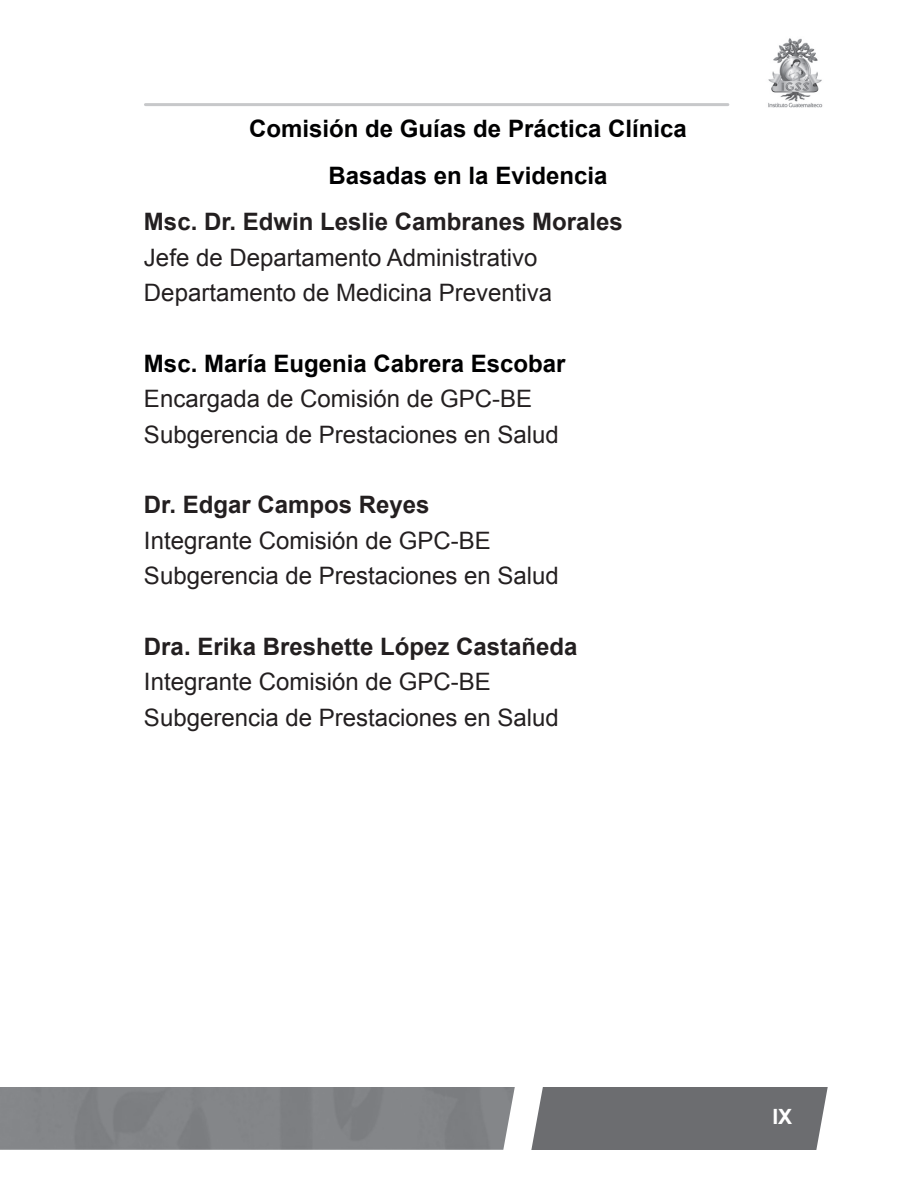
<style>
.page{position:relative;width:900px;height:1188px;background:#fff}
.page>*{position:absolute;margin:0;border:0;box-sizing:border-box;transform-origin:0 0}
.t1{font:24px/35.4px "Arial";color:#231f20}
.t2{font:700 24px "Arial";color:#231f20}
.t3{font:700 24px/46.4px "Arial";color:#000001;text-align:center}
.t4{font:700 21px "Arial";color:#fff}
</style>
<div class="page">
<hr style="left:145px;top:103px;width:583px;height:3px;background:#c7c8ca">
<div style="left:531px;top:1087px;width:297px;height:63px;background:#6c6d70"></div>
<img style="left:768px;top:38px;width:55px;height:70px">
<p class="t3" style="left:249px;top:107px;width:439px">Comisión de Guías de Práctica Clínica<br>Basadas en la Evidencia</p>
<p class="t2" style="left:144px;top:206px;width:480px">Msc. Dr. Edwin Leslie Cambranes Morales</p>
<p class="t1" style="left:144px;top:240px;width:410px">Jefe de Departamento Administrativo<br>Departamento de Medicina Preventiva</p>
<p class="t3" style="left:144px;top:341px;width:423px">Msc. María Eugenia Cabrera Escobar</p>
<p class="t1" style="left:144px;top:381px;width:416px">Encargada de Comisión de GPC-BE<br>Subgerencia de Prestaciones en Salud</p>
<p class="t2" style="left:144px;top:489px;width:287px">Dr. Edgar Campos Reyes</p>
<p class="t1" style="left:144px;top:523px;width:416px">Integrante Comisión de GPC-BE<br>Subgerencia de Prestaciones en Salud</p>
<p class="t2" style="left:144px;top:631px;width:435px">Dra. Erika Breshette López Castañeda</p>
<p class="t1" style="left:144px;top:665px;width:416px">Integrante Comisión de GPC-BE<br>Subgerencia de Prestaciones en Salud</p>
<p class="t4" style="left:772px;top:1103px;width:21px">IX</p>
</div>
